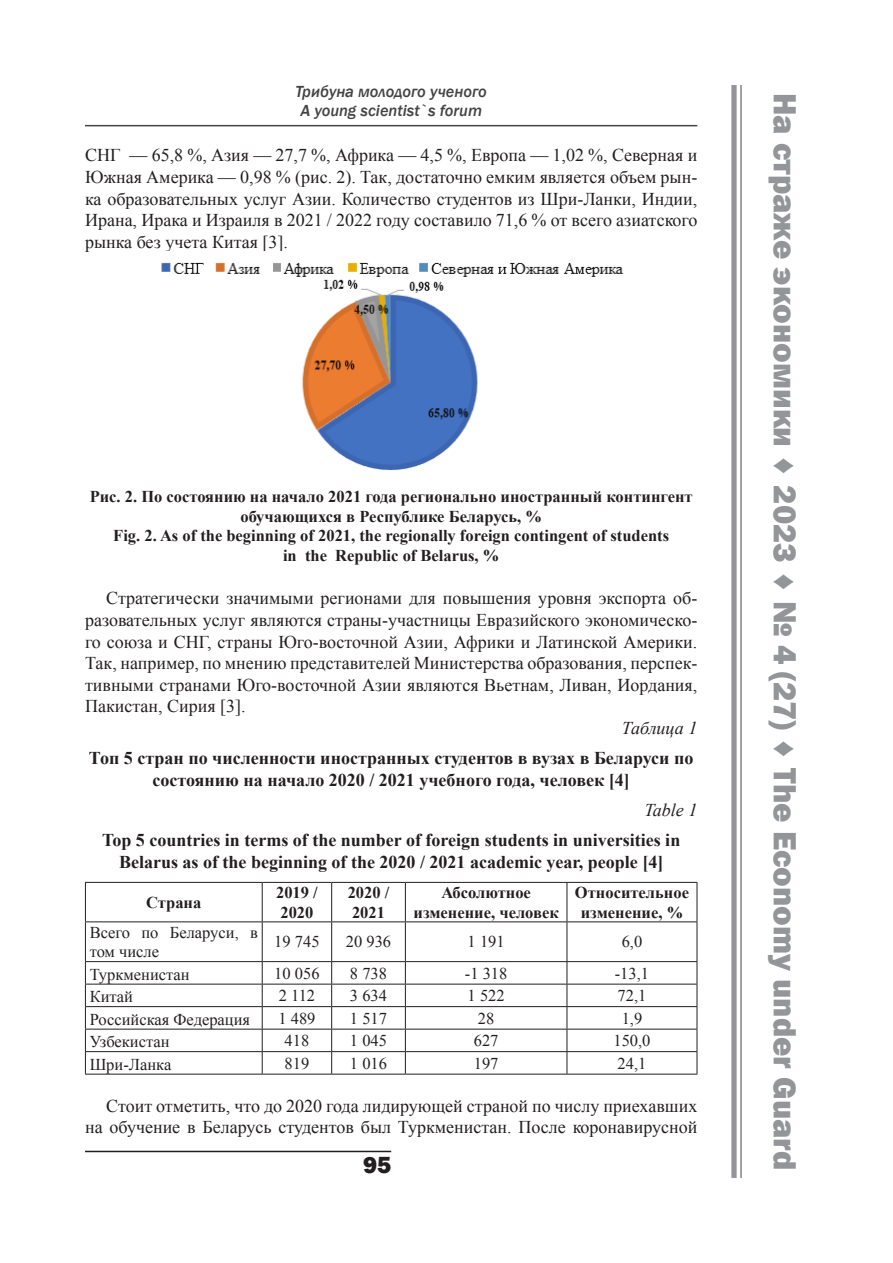
<style>
.page{position:relative;width:893px;height:1263px;background:#fff}
.page>*{position:absolute;margin:0;border:0;box-sizing:border-box;transform-origin:0 0}
.t1{font:800 33px "Franklin Gothic";color:#939598}
.t2{font:800 24px "Franklin Gothic";color:#231f20}
.BodyText{font:18px/21.6px "Times New Roman";color:#231f20;text-align:justify}
.Центр{font:700 18px/21.6px "Times New Roman";color:#231f20;text-align:center}
.BodyText-2{font:italic 18px "Times New Roman";color:#231f20}
.BodyText-3{font:700 16.5px/19.8px "Times New Roman";color:#231f20;text-align:center}
.BodyText-4{font:16.5px/19.8px "Times New Roman";color:#231f20}
.t3{font:italic 500 16.5px/19.8px "Franklin Gothic";color:#444}
</style>
<div class="page">
<hr style="left:85px;top:1151px;width:306px;height:1px;background:#231f20">
<hr style="left:740px;top:85px;width:2px;height:1093px;background:#939598">
<div style="left:731px;top:85px;width:6px;height:1093px;background:#939598"></div>
<hr style="left:85px;top:125px;width:612px;height:1px;background:#444">
<img style="left:161px;top:262px;width:463px;height:209px">
<hr style="left:85px;top:883px;width:1px;height:38px;background:#231f20">
<hr style="left:85px;top:882px;width:177px;height:1px;background:#231f20">
<hr style="left:262px;top:882px;width:70px;height:1px;background:#231f20">
<hr style="left:332px;top:882px;width:73px;height:1px;background:#231f20">
<hr style="left:405px;top:882px;width:162px;height:1px;background:#231f20">
<hr style="left:567px;top:882px;width:130px;height:1px;background:#231f20">
<hr style="left:85px;top:922px;width:1px;height:39px;background:#231f20">
<svg style="left:85px;top:962px;width:1px;height:112px"></svg>
<hr style="left:85px;top:921px;width:177px;height:1px;background:#231f20">
<hr style="left:262px;top:921px;width:70px;height:1px;background:#231f20">
<hr style="left:332px;top:921px;width:73px;height:1px;background:#231f20">
<hr style="left:405px;top:921px;width:162px;height:1px;background:#231f20">
<hr style="left:567px;top:921px;width:130px;height:1px;background:#231f20">
<hr style="left:85px;top:961px;width:177px;height:1px;background:#231f20">
<hr style="left:262px;top:961px;width:70px;height:1px;background:#231f20">
<hr style="left:332px;top:961px;width:73px;height:1px;background:#231f20">
<hr style="left:405px;top:961px;width:162px;height:1px;background:#231f20">
<hr style="left:567px;top:961px;width:130px;height:1px;background:#231f20">
<hr style="left:85px;top:984px;width:177px;height:1px;background:#231f20">
<hr style="left:262px;top:984px;width:70px;height:1px;background:#231f20">
<hr style="left:332px;top:984px;width:73px;height:1px;background:#231f20">
<hr style="left:405px;top:984px;width:162px;height:1px;background:#231f20">
<hr style="left:567px;top:984px;width:130px;height:1px;background:#231f20">
<hr style="left:85px;top:1006px;width:177px;height:1px;background:#231f20">
<hr style="left:262px;top:1006px;width:70px;height:1px;background:#231f20">
<hr style="left:332px;top:1006px;width:73px;height:1px;background:#231f20">
<hr style="left:405px;top:1006px;width:162px;height:1px;background:#231f20">
<hr style="left:567px;top:1006px;width:130px;height:1px;background:#231f20">
<hr style="left:85px;top:1029px;width:177px;height:1px;background:#231f20">
<hr style="left:262px;top:1029px;width:70px;height:1px;background:#231f20">
<hr style="left:332px;top:1029px;width:73px;height:1px;background:#231f20">
<hr style="left:405px;top:1029px;width:162px;height:1px;background:#231f20">
<hr style="left:567px;top:1029px;width:130px;height:1px;background:#231f20">
<hr style="left:85px;top:1051px;width:177px;height:1px;background:#231f20">
<hr style="left:262px;top:1051px;width:70px;height:1px;background:#231f20">
<hr style="left:332px;top:1051px;width:73px;height:1px;background:#231f20">
<hr style="left:405px;top:1051px;width:162px;height:1px;background:#231f20">
<hr style="left:567px;top:1051px;width:130px;height:1px;background:#231f20">
<hr style="left:85px;top:1074px;width:177px;height:1px;background:#231f20">
<hr style="left:262px;top:1074px;width:70px;height:1px;background:#231f20">
<hr style="left:332px;top:1074px;width:73px;height:1px;background:#231f20">
<hr style="left:405px;top:1074px;width:162px;height:1px;background:#231f20">
<hr style="left:567px;top:1074px;width:130px;height:1px;background:#231f20">
<hr style="left:262px;top:883px;width:1px;height:38px;background:#231f20">
<hr style="left:331px;top:883px;width:1px;height:38px;background:#231f20">
<hr style="left:405px;top:883px;width:1px;height:38px;background:#231f20">
<hr style="left:567px;top:883px;width:1px;height:38px;background:#231f20">
<hr style="left:697px;top:883px;width:1px;height:38px;background:#231f20">
<hr style="left:262px;top:922px;width:1px;height:39px;background:#231f20">
<hr style="left:331px;top:922px;width:1px;height:39px;background:#231f20">
<hr style="left:405px;top:922px;width:1px;height:39px;background:#231f20">
<hr style="left:567px;top:922px;width:1px;height:39px;background:#231f20">
<hr style="left:697px;top:922px;width:1px;height:39px;background:#231f20">
<svg style="left:262px;top:962px;width:1px;height:112px"></svg>
<svg style="left:331px;top:962px;width:1px;height:112px"></svg>
<svg style="left:405px;top:962px;width:1px;height:112px"></svg>
<svg style="left:567px;top:962px;width:1px;height:112px"></svg>
<svg style="left:697px;top:962px;width:1px;height:112px"></svg>
<p class="t3" style="left:295px;top:81px;width:193px">Трибуна молодого ученого<br>A young scientist`s forum</p>
<p class="BodyText" style="left:85px;top:144px;width:614px">СНГ — 65,8 %, Азия — 27,7 %, Африка — 4,5 %, Европа — 1,02 %, Северная и Южная Америка — 0,98 % (рис. 2). Так, достаточно емким является объем рын&shy;ка образовательных услуг Азии. Количество студентов из Шри-Ланки, Индии, Ирана, Ирака и Израиля в 2021 / 2022 году составило 71,6 % от всего азиатского рынка без учета Китая [3].</p>
<p class="BodyText-3" style="left:90px;top:486px;width:605px">Рис. 2. По состоянию на начало 2021 года регионально иностранный контингент обучающихся в Республике Беларусь, %</p>
<p class="BodyText-3" style="left:113px;top:525px;width:557px">Fig. 2. As of the beginning of 2021, the regionally foreign contingent of students in the Republic of Belarus, %</p>
<p class="BodyText" style="left:85px;top:587px;width:614px;text-indent:21px">Стратегически значимыми регионами для повышения уровня экспорта об&shy;разовательных услуг являются страны-участницы Евразийского экономическо&shy;го союза и СНГ, страны Юго-восточной Азии, Африки и Латинской Америки.<br>Так, например, по мнению представителей Министерства образования, перспек&shy;тивными странами Юго-восточной Азии являются Вьетнам, Ливан, Иордания, Пакистан, Сирия [3].</p>
<p class="BodyText-2" style="left:622px;top:715px;width:77px">Таблица 1</p>
<p class="Центр" style="left:89px;top:747px;width:606px">Топ 5 стран по численности иностранных студентов в вузах в Беларуси по состоянию на начало 2020 / 2021 учебного года, человек [4]</p>
<p class="BodyText-2" style="left:644px;top:797px;width:54px">Table 1</p>
<p class="Центр" style="left:102px;top:829px;width:580px">Top 5 countries in terms of the number of foreign students in universities in<br>Belarus as of the beginning of the 2020 / 2021 academic year, people [4]</p>
<p class="BodyText-3" style="left:146px;top:892px;width:57px">Страна</p>
<p class="BodyText-3" style="left:276px;top:882px;width:43px;text-align:left">2019 /<br>2020</p>
<p class="BodyText-3" style="left:348px;top:882px;width:43px;text-align:left">2020 /<br>2021</p>
<p class="BodyText-3" style="left:441px;top:882px;width:91px">Абсолютное</p>
<p class="BodyText-3" style="left:575px;top:882px;width:116px">Относительное изменение, %</p>
<p class="BodyText-3" style="left:413px;top:902px;width:147px">изменение, человек</p>
<p class="BodyText-4" style="left:90px;top:922px;width:170px">Всего по Беларуси, в том числе</p>
<p class="BodyText-4" style="left:274px;top:932px;width:47px">19 745</p>
<p class="BodyText-4" style="left:346px;top:932px;width:47px">20 936</p>
<p class="BodyText-4" style="left:468px;top:932px;width:39px">1 191</p>
<p class="BodyText-4" style="left:622px;top:932px;width:22px">6,0</p>
<p class="BodyText-4" style="left:90px;top:964px;width:102px">Туркменистан</p>
<p class="BodyText-4" style="left:274px;top:963px;width:47px">10 056</p>
<p class="BodyText-4" style="left:350px;top:963px;width:39px">8 738</p>
<p class="BodyText-4" style="left:465px;top:963px;width:44px">-1 318</p>
<p class="BodyText-4" style="left:615px;top:963px;width:36px">-13,1</p>
<p class="BodyText-4" style="left:90px;top:987px;width:45px">Китай</p>
<p class="BodyText-4" style="left:279px;top:985px;width:38px">2 112</p>
<p class="BodyText-4" style="left:350px;top:985px;width:39px">3 634</p>
<p class="BodyText-4" style="left:468px;top:985px;width:39px">1 522</p>
<p class="BodyText-4" style="left:618px;top:985px;width:30px">72,1</p>
<p class="BodyText-4" style="left:90px;top:1009px;width:162px">Российская Федерация</p>
<p class="BodyText-4" style="left:278px;top:1008px;width:39px">1 489</p>
<p class="BodyText-4" style="left:350px;top:1008px;width:39px">1 517</p>
<p class="BodyText-4" style="left:478px;top:1008px;width:18px">28</p>
<p class="BodyText-4" style="left:622px;top:1008px;width:22px">1,9</p>
<p class="BodyText-4" style="left:90px;top:1032px;width:81px">Узбекистан</p>
<p class="BodyText-4" style="left:285px;top:1030px;width:26px">418</p>
<p class="BodyText-4" style="left:350px;top:1030px;width:39px">1 045</p>
<p class="BodyText-4" style="left:474px;top:1030px;width:26px">627</p>
<p class="BodyText-4" style="left:613px;top:1030px;width:39px">150,0</p>
<p class="BodyText-4" style="left:90px;top:1054px;width:83px">Шри-Ланка</p>
<p class="BodyText-4" style="left:285px;top:1053px;width:26px">819</p>
<p class="BodyText-4" style="left:350px;top:1053px;width:39px">1 016</p>
<p class="BodyText-4" style="left:474px;top:1053px;width:26px">197</p>
<p class="BodyText-4" style="left:618px;top:1053px;width:30px">24,1</p>
<p class="BodyText" style="left:85px;top:1094px;width:614px;text-align:right">Стоит отметить, что до 2020 года лидирующей страной по числу приехавших на обучение в Беларусь студентов был Туркменистан. После коронавирусной</p>
<h2 class="t2" style="left:363px;top:1150px;width:30px">95</h2>
<h1 class="t1" style="left:806px;top:93px;width:1079px;rotate:90deg">На страже экономики ♦ 2023 ♦ № 4 (27) ♦ The Economy under Guard</h1>
</div>
